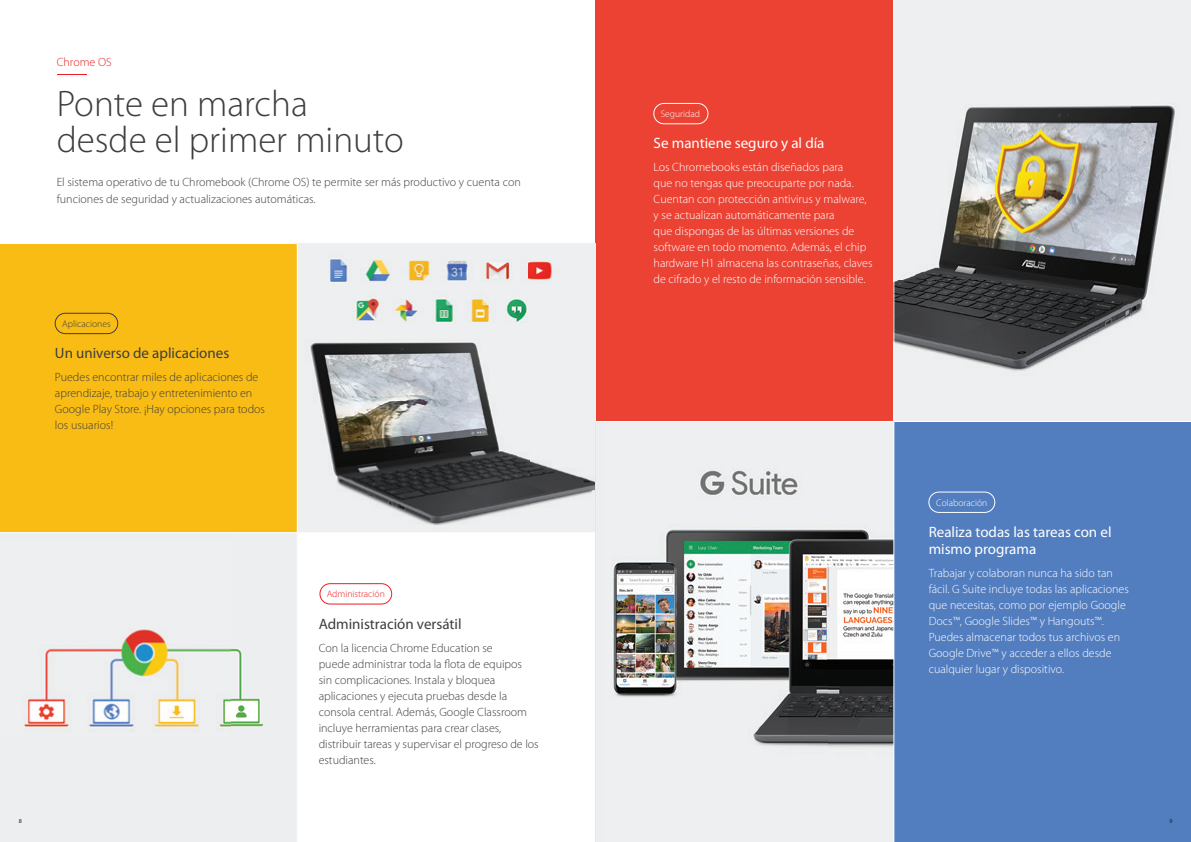
<style>
.page{position:relative;width:1191px;height:842px;background:#fff}
.page>*{position:absolute;margin:0;border:0;box-sizing:border-box;transform-origin:0 0}
.t1{font:300 37px/36px "Myriad Pro";color:#3e3e3f}
.t2{font:15px/17px "Myriad Pro";color:#fff}
.t3{font:15px "Myriad Pro";color:#3e3e3f}
.t4{font:300 12px/16px "Myriad Pro";color:#fff}
.t5{font:300 12px/16px "Myriad Pro";color:#3e3e3f}
.t6{font:300 12px "Myriad Pro";color:#ee1d23}
.t7{font:300 9.6px "Myriad Pro";color:#fff}
.t8{font:300 9.6px "Myriad Pro";color:#ee1d23}
.t9{font:300 9.6px "Myriad Pro";color:#3e3e3f}
.t10{font:6px "Myriad Pro";color:#231f20}
</style>
<div class="page">
<div style="left:894px;top:421px;width:297px;height:421px;background:#527dbf"></div>
<div style="left:595px;top:0;width:299px;height:421px;background:#eb4234"></div>
<div style="left:0;top:244px;width:297px;height:289px;background:#f9bc14"></div>
<img style="left:298px;top:244px;width:297px;height:288px">
<div style="left:55px;top:313px;width:63px;height:21px;border:1px solid #3e3e3f;border-radius:10px"></div>
<div style="left:653px;top:103px;width:55px;height:21px;border:1px solid #fff;border-radius:10px"></div>
<div style="left:320px;top:583px;width:72px;height:21px;border:1px solid #ee1d23;border-radius:10px"></div>
<div style="left:928px;top:492px;width:67px;height:21px;border:1px solid #fff;border-radius:10px"></div>
<img style="left:894px;top:0;width:297px;height:421px">
<img style="left:0;top:533px;width:297px;height:309px">
<img style="left:595px;top:422px;width:298px;height:420px">
<hr style="left:893px;top:0;width:1px;height:842px;background:#fff">
<hr style="left:595px;top:421px;width:596px;height:1px;background:#fff">
<hr style="left:0;top:532px;width:595px;height:1px;background:#fff">
<p class="t6" style="left:57px;top:55px;width:56px">Chrome OS</p>
<h1 class="t1" style="left:57px;top:86px;width:348px">Ponte en marcha desde el primer minuto</h1>
<p class="t5" style="left:57px;top:173px;width:465px;line-height:17px">El sistema operativo de tu Chromebook (Chrome OS) te permite ser más productivo y cuenta con funciones de seguridad y actualizaciones automáticas.</p>
<p class="t9" style="left:62px;top:319px;width:50px">Aplicaciones</p>
<p class="t3" style="left:55px;top:345px;width:176px">Un universo de aplicaciones</p>
<p class="t5" style="left:55px;top:369px;width:212px">Puedes encontrar miles de aplicaciones de aprendizaje, trabajo y entretenimiento en Google Play Store. ¡Hay opciones para todos los usuarios!</p>
<p class="t8" style="left:327px;top:588px;width:60px">Administración</p>
<p class="t3" style="left:319px;top:616px;width:144px">Administración versátil</p>
<p class="t5" style="left:319px;top:640px;width:222px">Con la licencia Chrome Education se<br>puede administrar toda la flota de equipos<br>sin complicaciones. Instala y bloquea aplicaciones y ejecuta pruebas desde la consola central. Además, Google Classroom incluye herramientas para crear clases, distribuir tareas y supervisar el progreso de los estudiantes.</p>
<p class="t7" style="left:661px;top:108px;width:41px">Seguridad</p>
<p class="t2" style="left:653px;top:135px;width:172px">Se mantiene seguro y al día</p>
<p class="t4" style="left:653px;top:159px;width:220px">Los Chromebooks están diseñados para<br>que no tengas que preocuparte por nada.<br>Cuentan con protección antivirus y malware, y se actualizan automáticamente para<br>que dispongas de las últimas versiones de software en todo momento. Además, el chip hardware H1 almacena las contraseñas, claves de cifrado y el resto de información sensible.</p>
<p class="t7" style="left:936px;top:497px;width:53px">Colaboración</p>
<p class="t2" style="left:928px;top:524px;width:184px">Realiza todas las tareas con el mismo programa</p>
<p class="t4" style="left:928px;top:565px;width:202px">Trabajar y colaboran nunca ha sido tan fácil. G Suite incluye todas las aplicaciones que necesitas, como por ejemplo Google Docs™, Google Slides™ y Hangouts™.<br>Puedes almacenar todos tus archivos en Google Drive™ y acceder a ellos desde cualquier lugar y dispositivo.</p>
<p class="t10" style="left:19px;top:818px;width:5px">8</p>
<p class="t10" style="left:1169px;top:818px;width:5px">9</p>
</div>
